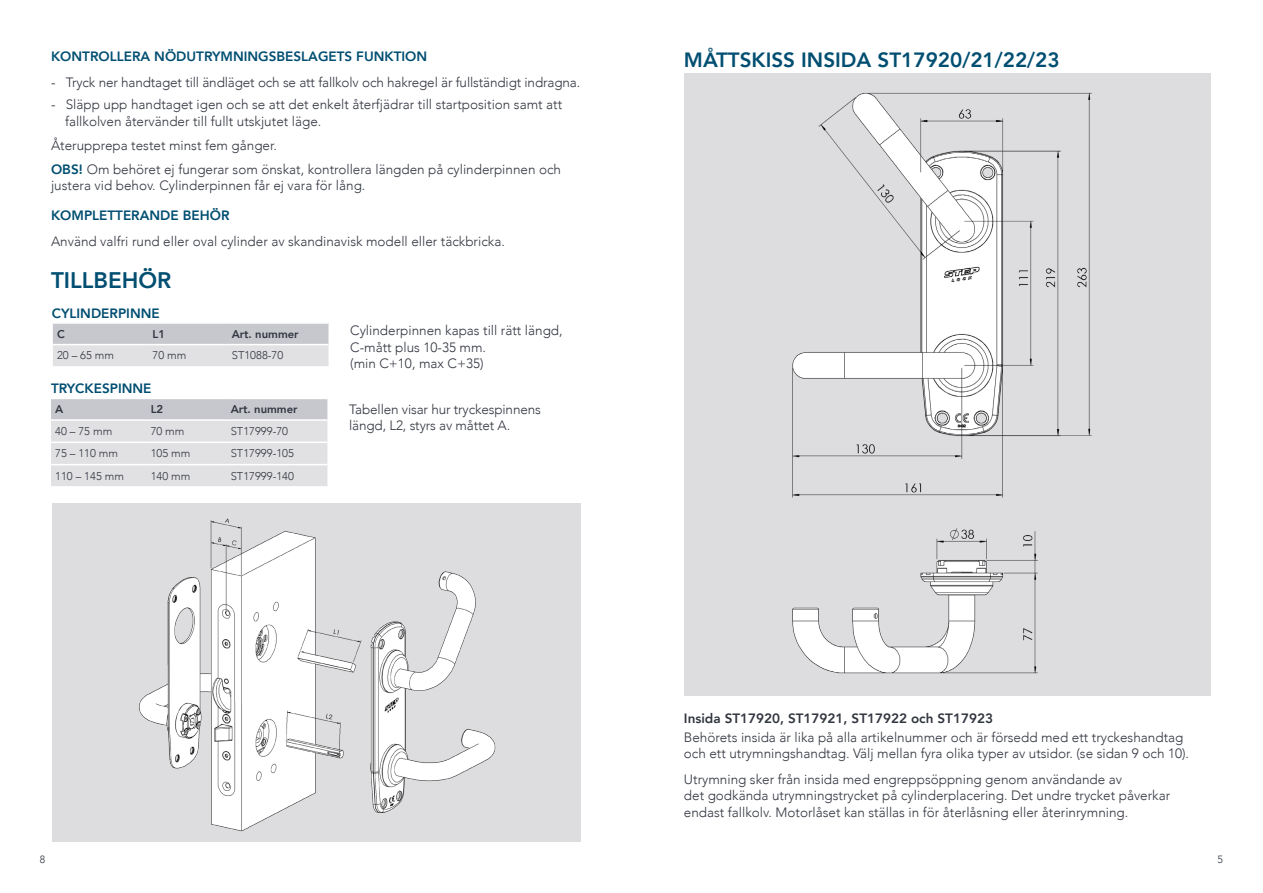
<style>
.page{position:relative;width:1263px;height:893px;background:#fff}
.page>*{position:absolute;margin:0;border:0;box-sizing:border-box;transform-origin:0 0}
.t1{font:800 22.5px "Avenir LT Com";color:#004e71}
.t2{font:800 20.7px "Avenir LT Com";color:#004e71}
.t3{font:300 13.5px/16.5px "Avenir LT Com";color:#323640}
.t4{font:800 13.5px "Avenir LT Com";color:#004e71}
.t5{font:800 13.5px "Avenir LT Com";color:#323640}
.heading_1{font:300 11.25px "Avenir LT Com";color:#323640}
.Tabell_rubrik{font:800 11.25px "Avenir LT Com";color:#323640}
.t6{font:300 10.5px "Avenir LT Com";color:#323640}
.s1{font-weight:800;color:#004e71}
</style>
<div class="page">
<div style="left:684px;top:74px;width:526px;height:622px;background:#dddde0"></div>
<img style="left:792px;top:92px;width:300px;height:582px">
<div style="left:52px;top:504px;width:528px;height:338px;background:#dddde0"></div>
<img style="left:139px;top:518px;width:357px;height:314px">
<svg style="left:51px;top:399px;width:276px;height:87px;background:#dbdbde"></svg>
<hr style="left:51px;top:419px;width:95px;height:2px;background:#fff">
<hr style="left:146px;top:419px;width:80px;height:2px;background:#fff">
<hr style="left:226px;top:419px;width:101px;height:2px;background:#fff">
<hr style="left:51px;top:442px;width:95px;height:1px;background:#fff">
<hr style="left:146px;top:442px;width:80px;height:1px;background:#fff">
<hr style="left:226px;top:442px;width:101px;height:1px;background:#fff">
<hr style="left:51px;top:464px;width:95px;height:1px;background:#fff">
<hr style="left:146px;top:464px;width:80px;height:1px;background:#fff">
<hr style="left:226px;top:464px;width:101px;height:1px;background:#fff">
<svg style="left:53px;top:324px;width:275px;height:42px;background:#d4d5d8"></svg>
<hr style="left:53px;top:344px;width:95px;height:1px;background:#fff">
<hr style="left:148px;top:344px;width:79px;height:1px;background:#fff">
<hr style="left:227px;top:344px;width:101px;height:1px;background:#fff">
<p class="t4" style="left:51px;top:49px;width:378px">KONTROLLERA NÖDUTRYMNINGSBESLAGETS FUNKTION</p>
<p class="t3" style="left:51px;top:74px;width:531px">- Tryck ner handtaget till ändläget och se att fallkolv och hakregel är fullständigt indragna.</p>
<p class="t3" style="left:51px;top:96px;width:513px">- Släpp upp handtaget igen och se att det enkelt återfjädrar till startposition samt att</p>
<p class="t3" style="left:65px;top:113px;width:258px">fallkolven återvänder till fullt utskjutet läge.</p>
<p class="t3" style="left:51px;top:137px;width:227px">Återupprepa testet minst fem gånger.</p>
<p class="t3" style="left:51px;top:161px;width:511px"><span class="s1">OBS!</span> Om behöret ej fungerar som önskat, kontrollera längden på cylinderpinnen och justera vid behov. Cylinderpinnen får ej vara för lång.</p>
<p class="t4" style="left:51px;top:208px;width:180px">KOMPLETTERANDE BEHÖR</p>
<p class="t3" style="left:51px;top:233px;width:455px">Använd valfri rund eller oval cylinder av skandinavisk modell eller täckbricka.</p>
<p class="t1" style="left:51px;top:267px;width:122px">TILLBEHÖR</p>
<p class="t4" style="left:52px;top:305px;width:109px">CYLINDERPINNE</p>
<p class="Tabell_rubrik" style="left:57px;top:327px;width:9px">C</p>
<p class="Tabell_rubrik" style="left:152px;top:327px;width:14px">L1</p>
<p class="Tabell_rubrik" style="left:232px;top:327px;width:68px">Art. nummer</p>
<p class="heading_1" style="left:57px;top:349px;width:58px">20 – 65 mm</p>
<p class="heading_1" style="left:152px;top:349px;width:35px">70 mm</p>
<p class="heading_1" style="left:232px;top:349px;width:53px">ST1088-70</p>
<p class="t4" style="left:51px;top:380px;width:102px">TRYCKESPINNE</p>
<p class="Tabell_rubrik" style="left:55px;top:403px;width:10px">A</p>
<p class="Tabell_rubrik" style="left:151px;top:403px;width:14px">L2</p>
<p class="Tabell_rubrik" style="left:231px;top:403px;width:68px">Art. nummer</p>
<p class="heading_1" style="left:55px;top:424px;width:58px">40 – 75 mm</p>
<p class="heading_1" style="left:151px;top:424px;width:35px">70 mm</p>
<p class="heading_1" style="left:231px;top:424px;width:59px">ST17999-70</p>
<p class="heading_1" style="left:55px;top:447px;width:64px">75 – 110 mm</p>
<p class="heading_1" style="left:151px;top:447px;width:41px">105 mm</p>
<p class="heading_1" style="left:231px;top:447px;width:65px">ST17999-105</p>
<p class="heading_1" style="left:55px;top:469px;width:70px">110 – 145 mm</p>
<p class="heading_1" style="left:151px;top:469px;width:41px">140 mm</p>
<p class="heading_1" style="left:231px;top:469px;width:65px">ST17999-140</p>
<p class="t3" style="left:350px;top:322px;width:214px">Cylinderpinnen kapas till rätt längd,<br>C-mått plus 10-35 mm.</p>
<p class="t3" style="left:350px;top:355px;width:135px">(min C+10, max C+35)</p>
<p class="t3" style="left:349px;top:401px;width:193px">Tabellen visar hur tryckespinnens längd, L2, styrs av måttet A.</p>
<p class="t2" style="left:684px;top:47px;width:377px">MÅTTSKISS INSIDA ST17920/21/22/23</p>
<p class="t5" style="left:684px;top:710px;width:311px">Insida ST17920, ST17921, ST17922 och ST17923</p>
<p class="t3" style="left:684px;top:729px;width:501px">Behörets insida är lika på alla artikelnummer och är försedd med ett tryckeshandtag</p>
<p class="t3" style="left:684px;top:745px;width:507px">och ett utrymningshandtag. Välj mellan fyra olika typer av utsidor. (se sidan 9 och 10).</p>
<p class="t3" style="left:684px;top:771px;width:440px">Utrymning sker från insida med engreppsöppning genom användande av</p>
<p class="t3" style="left:684px;top:787px;width:488px">det godkända utrymningstrycket på cylinderplacering. Det undre trycket påverkar endast fallkolv. Motorlåset kan ställas in för återlåsning eller återinrymning.</p>
<p class="t6" style="left:40px;top:853px;width:7px">8</p>
<p class="t6" style="left:1217px;top:853px;width:7px">5</p>
</div>
